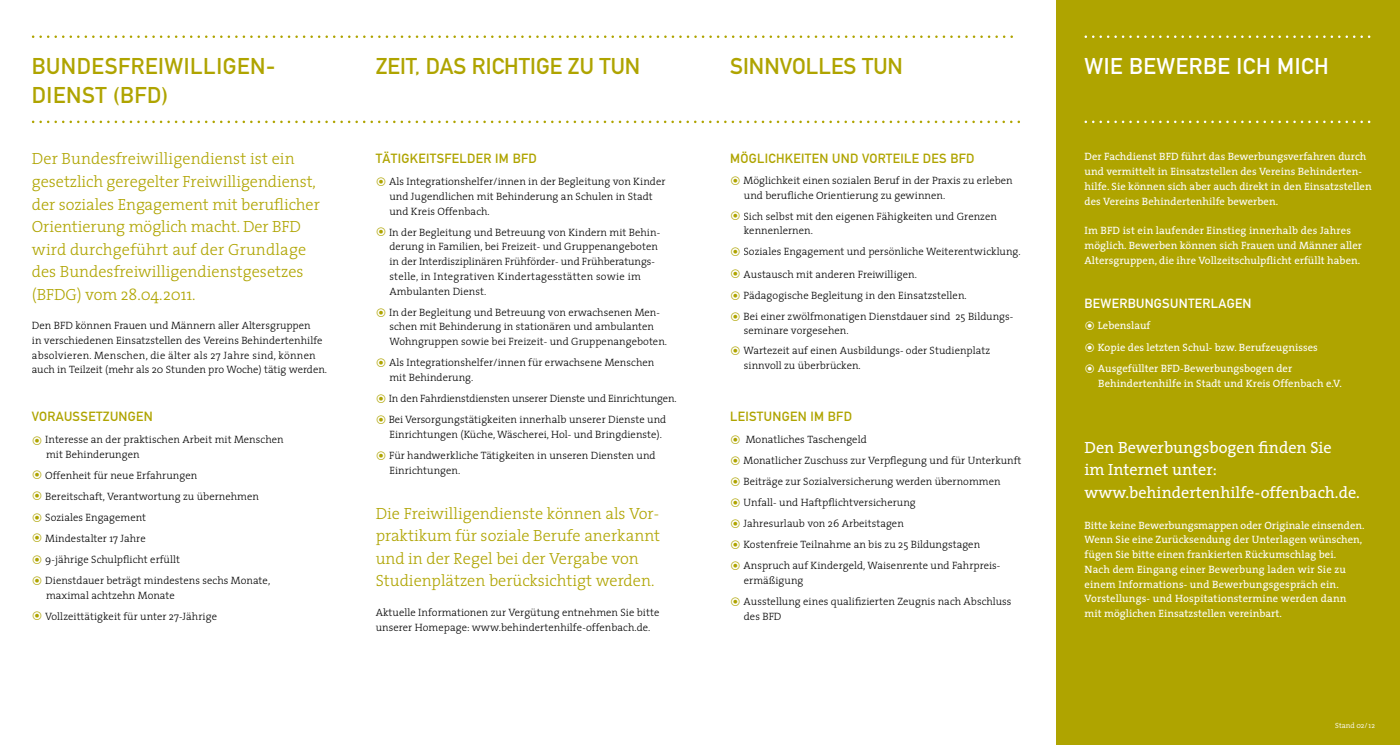
<style>
.page{position:relative;width:1400px;height:745px;background:#fff}
.page>*{position:absolute;margin:0;border:0;box-sizing:border-box;transform-origin:0 0}
.t1{font:22.5px "DIN Mittelschrift";letter-spacing:.005em;color:#afa400}
.t2{font:22.5px/28.8px "DIN Mittelschrift";letter-spacing:.025em;color:#afa400}
.t3{font:22.5px "DIN Mittelschrift";letter-spacing:.025em;color:#fff}
.t4{font:300 16.25px/22.5px "The Serif";color:#afa400}
.t5{font:16.25px/22.5px "The Serif";color:#fff}
.t6{font:13.12px "DIN Mittelschrift";letter-spacing:.025em;color:#afa400}
.t7{font:13.12px "DIN Mittelschrift";letter-spacing:.025em;color:#fff}
.t8{font:300 10.62px/14.8px "The Serif";letter-spacing:.005em;color:#000}
.t9{font:10.62px/14.8px "The Serif";letter-spacing:.005em;color:#fff}
.t10{font:300 7.5px "The Serif";color:#fff}
.s1{font-family:"Button Bonus Circle Positive";font-weight:400;color:#afa400}
.s2{font-family:"Button Bonus Circle Positive"}
</style>
<div class="page">
<div style="left:1056px;top:0;width:344px;height:744px;background:#afa400"></div>
<svg style="left:32px;top:35px;width:981px;height:3px"></svg>
<svg style="left:1084px;top:35px;width:286px;height:3px"></svg>
<svg style="left:32px;top:120px;width:988px;height:3px"></svg>
<svg style="left:1084px;top:120px;width:286px;height:3px"></svg>
<h1 class="t2" style="left:32px;top:52px;width:245px">BUNDESFREIWILLIGEN-<br>DIENST (BFD)</h1>
<h1 class="t3" style="left:1084px;top:53px;width:246px">WIE BEWERBE ICH MICH</h1>
<h1 class="t1" style="left:376px;top:53px;width:266px">ZEIT, DAS RICHTIGE ZU TUN</h1>
<h1 class="t1" style="left:730px;top:53px;width:174px">SINNVOLLES TUN</h1>
<p class="t4" style="left:32px;top:147px;width:289px">Der Bundesfreiwilligendienst ist ein gesetzlich geregelter Freiwilligendienst, der soziales Engagement mit beruflicher Orientierung möglich macht. Der BFD wird durchgeführt auf der Grundlage des Bundesfreiwilligendienstgesetzes (BFDG) vom 28.04.2011.</p>
<p class="t8" style="left:32px;top:317px;width:297px">Den BFD können Frauen und Männern aller Altersgruppen<br>in verschiedenen Einsatzstellen des Vereins Behindertenhilfe absolvieren. Menschen, die älter als 27 Jahre sind, können auch in Teilzeit (mehr als 20 Stunden pro Woche) tätig werden.</p>
<p class="t6" style="left:32px;top:408px;width:122px">VORAUSSETZUNGEN</p>
<p class="t8" style="left:46px;top:431px;width:239px;text-indent:-14px"><span class="s1">&gt;</span> Interesse an der praktischen Arbeit mit Menschen mit Behinderungen</p>
<p class="t8" style="left:32px;top:464px;width:240px;line-height:21px"><span class="s1">&gt;</span> Offenheit für neue Erfahrungen<br><span class="s1">&gt;</span> Bereitschaft, Verantwortung zu übernehmen <span class="s1">&gt;</span> Soziales Engagement<br><span class="s1">&gt;</span> Mindestalter 17 Jahre<br><span class="s1">&gt;</span> 9-jährige Schulpflicht erfüllt<br><span class="s1">&gt;</span> Dienstdauer beträgt mindestens sechs Monate,</p>
<p class="t8" style="left:32px;top:584px;width:187px;line-height:21px;text-indent:14px">maximal achtzehn Monate<br><span class="s1">&gt;</span> Vollzeittätigkeit für unter 27-Jährige</p>
<p class="t6" style="left:376px;top:150px;width:162px">TÄTIGKEITSFELDER IM BFD</p>
<p class="t8" style="left:389px;top:173px;width:277px;text-indent:-14px"><span class="s1">&gt;</span> Als Integrationshelfer/innen in der Begleitung von Kinder und Jugendlichen mit Behinderung an Schulen in Stadt und Kreis Offenbach.</p>
<p class="t8" style="left:389px;top:224px;width:272px;text-indent:-14px"><span class="s1">&gt;</span> In der Begleitung und Betreuung von Kindern mit Behin&shy;derung in Familien, bei Freizeit- und Gruppenangeboten in der Interdisziplinären Frühförder- und Frühberatungs&shy;stelle, in Integrativen Kindertagesstätten sowie im Ambulanten Dienst.</p>
<p class="t8" style="left:389px;top:304px;width:279px;text-indent:-14px"><span class="s1">&gt;</span> In der Begleitung und Betreuung von erwachsenen Men&shy;schen mit Behinderung in stationären und ambulanten<br>Wohngruppen sowie bei Freizeit- und Gruppenangeboten.</p>
<p class="t8" style="left:389px;top:354px;width:266px;text-indent:-14px"><span class="s1">&gt;</span> Als Integrationshelfer/innen für erwachsene Menschen mit Behinderung.</p>
<p class="t8" style="left:376px;top:387px;width:303px;line-height:21px"><span class="s1">&gt;</span> In den Fahrdienstdiensten unserer Dienste und Einrichtungen. <span class="s1">&gt;</span> Bei Versorgungstätigkeiten innerhalb unserer Dienste und</p>
<p class="t8" style="left:376px;top:423px;width:288px;line-height:21px;text-indent:14px">Einrichtungen (Küche, Wäscherei, Hol- und Bringdienste). <span class="s1">&gt;</span> Für handwerkliche Tätigkeiten in unseren Diensten und</p>
<p class="t8" style="left:389px;top:462px;width:72px">Einrichtungen.</p>
<h2 class="t4" style="left:376px;top:501px;width:286px">Die Freiwilligendienste können als Vor&shy;praktikum für soziale Berufe anerkannt und in der Regel bei der Vergabe von Studienplätzen berücksichtigt werden.</h2>
<p class="t8" style="left:376px;top:604px;width:285px">Aktuelle Informationen zur Vergütung entnehmen Sie bitte unserer Homepage: www.behindertenhilfe-offenbach.de.</p>
<p class="t6" style="left:730px;top:150px;width:246px">MÖGLICHKEITEN UND VORTEILE DES BFD</p>
<p class="t8" style="left:744px;top:172px;width:270px;text-indent:-14px"><span class="s1">&gt;</span> Möglichkeit einen sozialen Beruf in der Praxis zu erleben und berufliche Orientierung zu gewinnen.</p>
<p class="t8" style="left:744px;top:208px;width:255px;text-indent:-14px"><span class="s1">&gt;</span> Sich selbst mit den eigenen Fähigkeiten und Grenzen kennenlernen.</p>
<p class="t8" style="left:730px;top:240px;width:292px;line-height:22.2px"><span class="s1">&gt;</span> Soziales Engagement und persönliche Weiterentwicklung. <span class="s1">&gt;</span> Austausch mit anderen Freiwilligen.</p>
<p class="t8" style="left:730px;top:284px;width:285px;line-height:21px"><span class="s1">&gt;</span> Pädagogische Begleitung in den Einsatzstellen.<br><span class="s1">&gt;</span> Bei einer zwölfmonatigen Dienstdauer sind 25 Bildungs-</p>
<p class="t8" style="left:730px;top:320px;width:261px;line-height:19.8px;text-indent:14px">seminare vorgesehen.<br><span class="s1">&gt;</span> Wartezeit auf einen Ausbildungs- oder Studienplatz</p>
<p class="t8" style="left:744px;top:357px;width:118px">sinnvoll zu überbrücken.</p>
<p class="t6" style="left:730px;top:408px;width:123px">LEISTUNGEN IM BFD</p>
<p class="t8" style="left:730px;top:428px;width:293px;line-height:21px"><span class="s1">&gt;</span> Monatliches Taschengeld<br><span class="s1">&gt;</span> Monatlicher Zuschuss zur Verpflegung und für Unterkunft <span class="s1">&gt;</span> Beiträge zur Sozialversicherung werden übernommen<br><span class="s1">&gt;</span> Unfall- und Haftpflichtversicherung<br><span class="s1">&gt;</span> Jahresurlaub von 26 Arbeitstagen<br><span class="s1">&gt;</span> Kostenfreie Teilnahme an bis zu 25 Bildungstagen<br><span class="s1">&gt;</span> Anspruch auf Kindergeld, Waisenrente und Fahrpreis-</p>
<p class="t8" style="left:730px;top:569px;width:283px;line-height:21px;text-indent:14px">ermäßigung<br><span class="s1">&gt;</span> Ausstellung eines qualifizierten Zeugnis nach Abschluss</p>
<p class="t8" style="left:744px;top:608px;width:39px">des BFD</p>
<p class="t9" style="left:1084px;top:149px;width:289px">Der Fachdienst BFD führt das Bewerbungsverfahren durch und vermittelt in Einsatzstellen des Vereins Behinderten&shy;hilfe. Sie können sich aber auch direkt in den Einsatzstellen des Vereins Behindertenhilfe bewerben.</p>
<p class="t9" style="left:1084px;top:223px;width:279px">Im BFD ist ein laufender Einstieg innerhalb des Jahres möglich. Bewerben können sich Frauen und Männer aller<br>Altersgruppen, die ihre Vollzeitschulpflicht erfüllt haben.</p>
<p class="t7" style="left:1084px;top:295px;width:169px">BEWERBUNGSUNTERLAGEN</p>
<p class="t9" style="left:1084px;top:314px;width:235px;line-height:22.2px"><span class="s2">&gt;</span> Lebenslauf<br><span class="s2">&gt;</span> Kopie des letzten Schul- bzw. Berufzeugnisses</p>
<p class="t9" style="left:1098px;top:361px;width:245px;text-indent:-14px"><span class="s2">&gt;</span> Ausgefüllter BFD-Bewerbungsbogen der<br>Behindertenhilfe in Stadt und Kreis Offenbach e.V.</p>
<h2 class="t5" style="left:1084px;top:435px;width:277px">Den Bewerbungsbogen finden Sie<br>im Internet unter: www.behindertenhilfe-offenbach.de.</h2>
<p class="t9" style="left:1084px;top:517px;width:281px">Bitte keine Bewerbungsmappen oder Originale einsenden.<br>Wenn Sie eine Zurücksendung der Unterlagen wünschen, fügen Sie bitte einen frankierten Rückumschlag bei.<br>Nach dem Eingang einer Bewerbung laden wir Sie zu einem Informations- und Bewerbungsgespräch ein.<br>Vorstellungs- und Hospitationstermine werden dann mit möglichen Einsatzstellen vereinbart.</p>
<p class="t10" style="left:1335px;top:719px;width:41px">Stand 02/12</p>
</div>
